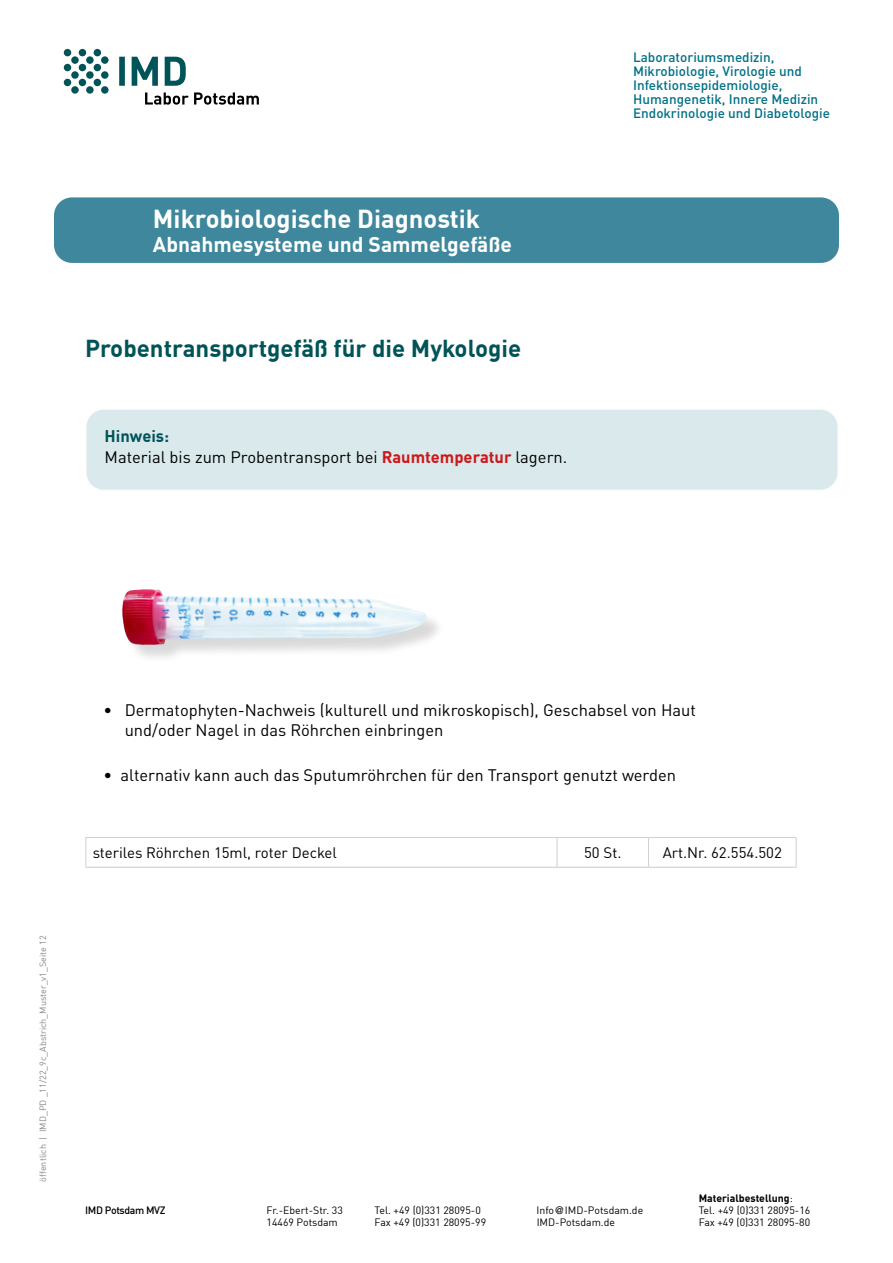
<style>
.page{position:relative;width:893px;height:1263px;background:#fff}
.page>*{position:absolute;margin:0;border:0;box-sizing:border-box;transform-origin:0 0}
.t1{font:700 25.5px "DIN Offc";color:#fff}
.t2{font:700 24px "DIN Offc";color:#005357}
.t3{font:700 21px "DIN Offc";color:#fff}
.t4{font:16.5px/19.8px "DIN Pro";color:#000}
.t5{font:700 16.5px "DIN Offc";color:#005357}
.t6{font:15px "DIN Pro";color:#000}
.t7{font:15px "DIN Offc";color:#000}
.t8{font:500 13.5px/14px "DIN Pro";color:#007086}
.t9{font:10.5px "DIN Offc";color:#000}
.t10{font:700 10.5px "DIN Offc";color:#000}
.t11{font:500 10.5px "DIN Offc";letter-spacing:-.035em;color:#000}
.t12{font:9px "DIN Offc";color:#878787}
.s1{font-family:"DIN Offc";font-weight:700;color:#cd1719}
.s2{font-weight:400}
.s3{font-family:"Helvetica"}
</style>
<div class="page">
<div style="left:54px;top:197px;width:785px;height:66px;background:#3f879c;border-radius:18px"></div>
<svg style="left:119px;top:57px;width:67px;height:29px"></svg>
<svg style="left:145px;top:92px;width:114px;height:13px"></svg>
<svg style="left:64px;top:49px;width:45px;height:45px"></svg>
<div style="left:86px;top:409px;width:752px;height:81px;background:#d9e9ec;border-radius:18px"></div>
<div style="left:85px;top:408px;width:754px;height:83px;border:2px solid #e8eef2;border-radius:18px"></div>
<div style="left:124px;top:591px;width:321px;height:72px;background:#000;opacity:.15"></div>
<img style="left:122px;top:589px;width:21px;height:46px">
<hr style="left:86px;top:837px;width:471px;height:1px;background:#d0d0d0">
<svg style="left:86px;top:838px;width:1px;height:29px"></svg>
<hr style="left:557px;top:837px;width:91px;height:1px;background:#d0d0d0">
<svg style="left:557px;top:838px;width:1px;height:29px"></svg>
<hr style="left:648px;top:837px;width:149px;height:1px;background:#d0d0d0">
<svg style="left:648px;top:838px;width:1px;height:29px"></svg>
<svg style="left:796px;top:838px;width:1px;height:29px"></svg>
<hr style="left:86px;top:867px;width:471px;height:1px;background:#d0d0d0">
<hr style="left:557px;top:867px;width:91px;height:1px;background:#d0d0d0">
<hr style="left:648px;top:867px;width:149px;height:1px;background:#d0d0d0">
<h1 class="t1" style="left:153px;top:203px;width:329px">Mikrobiologische Diagnostik</h1>
<p class="t3" style="left:153px;top:231px;width:360px">Abnahmesysteme und Sammelgefäße</p>
<h2 class="t2" style="left:85px;top:333px;width:438px">Probentransportgefäß für die Mykologie</h2>
<p class="t5" style="left:105px;top:425px;width:66px">Hinweis:</p>
<p class="t4" style="left:105px;top:446px;width:464px">Material bis zum Probentransport bei <span class="s1">Raumtemperatur</span> lagern.</p>
<p class="t8" style="left:633px;top:49px;width:198px">Laboratoriumsmedizin,<br>Mikrobiologie, Virologie und<br>Infektionsepidemiologie,<br>Humangenetik, Innere Medizin<br>Endokrinologie und Diabetologie</p>
<p class="t12" style="left:37px;top:1181px;width:248px;rotate:-90deg">öffentlich | IMD_PD _11/22_9c_Abstrich_Muster_v1_Seite 12</p>
<p class="t4" style="left:125px;top:698px;width:573px;text-indent:-21px">• Dermatophyten-Nachweis (kulturell und mikroskopisch), Geschabsel von Haut und/oder Nagel in das Röhrchen einbringen</p>
<p class="t4" style="left:104px;top:763px;width:574px">• alternativ kann auch das Sputumröhrchen für den Transport genutzt werden</p>
<p class="t6" style="left:93px;top:841px;width:246px">steriles Röhrchen 15ml, roter Deckel</p>
<p class="t7" style="left:584px;top:843px;width:39px">50 St.</p>
<p class="t7" style="left:663px;top:843px;width:121px">Art.Nr. 62.554.502</p>
<p class="t11" style="left:85px;top:1204px;width:82px">IMD Potsdam MVZ</p>
<p class="t10" style="left:699px;top:1191px;width:96px">Materialbestellung<span class="s2">:</span></p>
<p class="t9" style="left:267px;top:1203px;width:78px">Fr.-Ebert-Str. 33</p>
<p class="t9" style="left:375px;top:1203px;width:108px">Tel. +49 (0)331 28095-0</p>
<p class="t9" style="left:537px;top:1203px;width:108px">Info<span class="s3">@</span>IMD-Potsdam.de</p>
<p class="t9" style="left:699px;top:1203px;width:113px">Tel. +49 (0)331 28095-16</p>
<p class="t9" style="left:267px;top:1215px;width:73px">14469 Potsdam</p>
<p class="t9" style="left:375px;top:1215px;width:113px">Fax +49 (0)331 28095-99</p>
<p class="t9" style="left:537px;top:1215px;width:80px">IMD-Potsdam.de</p>
<p class="t9" style="left:699px;top:1215px;width:113px">Fax +49 (0)331 28095-80</p>
</div>
